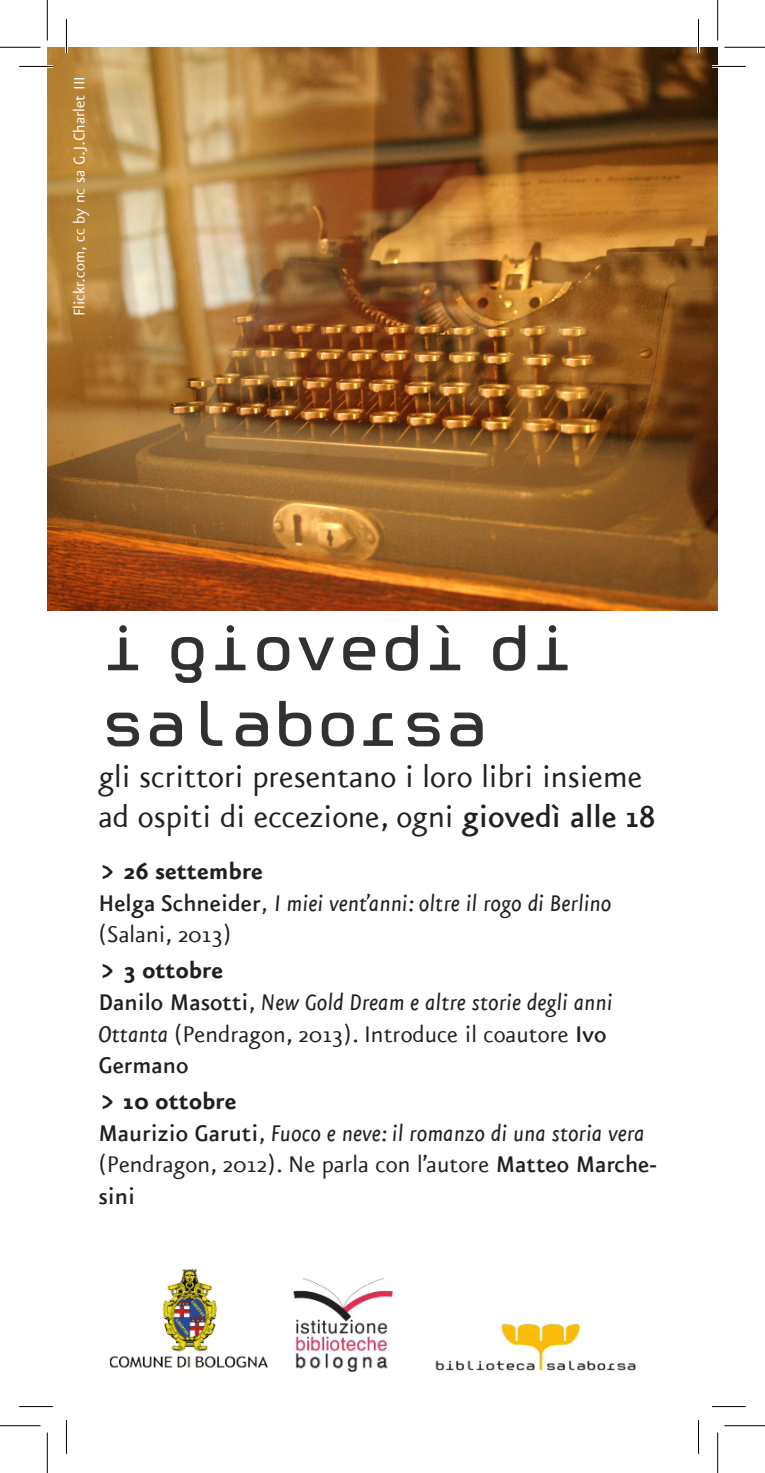
<style>
.page{position:relative;width:765px;height:1473px;background:#fff}
.page>*{position:absolute;margin:0;border:0;box-sizing:border-box;transform-origin:0 0}
.t1{font:63px/75.6px "biblio";color:#323031}
.t2{font:36px/40.5px "Eureka Sans";color:#231f20}
.t3{font:italic 27px/31.5px "Eureka Sans";color:#231f20}
.t4{font:27px/31.5px "Eureka Sans";color:#231f20}
.t5{font:18px "Eureka Sans";color:#fff}
.s1{font-weight:500}
.s2{font-family:"biblio";font-style:normal}
.s3{font-weight:700;font-style:normal}
.s4{font-weight:500;font-style:normal}
.s5{font-style:normal}
.s6{font-family:"biblio"}
.s7{font-weight:700}
.s8{font-style:italic}
</style>
<div class="page">
<img style="left:47px;top:47px;width:670px;height:563px">
<img style="left:109px;top:1268px;width:527px;height:105px">
<hr style="left:19px;top:65px;width:34px;height:3px;background:#fff">
<hr style="left:711px;top:65px;width:34px;height:3px;background:#fff">
<hr style="left:65px;top:19px;width:3px;height:34px;background:#fff">
<hr style="left:696px;top:19px;width:3px;height:34px;background:#fff">
<hr style="left:19px;top:66px;width:34px;height:1px;background:#000">
<hr style="left:711px;top:66px;width:34px;height:1px;background:#000">
<hr style="left:19px;top:1405px;width:34px;height:1px;background:#000">
<hr style="left:711px;top:1405px;width:34px;height:1px;background:#000">
<hr style="left:66px;top:19px;width:1px;height:34px;background:#000">
<hr style="left:66px;top:1419px;width:1px;height:34px;background:#000">
<hr style="left:697px;top:19px;width:1px;height:34px;background:#000">
<hr style="left:697px;top:1419px;width:1px;height:34px;background:#000">
<hr style="left:0;top:47px;width:40px;height:1px;background:#000">
<hr style="left:724px;top:47px;width:40px;height:1px;background:#000">
<hr style="left:0;top:1425px;width:40px;height:1px;background:#000">
<hr style="left:724px;top:1425px;width:40px;height:1px;background:#000">
<hr style="left:47px;top:0;width:1px;height:40px;background:#000">
<hr style="left:47px;top:1432px;width:1px;height:40px;background:#000">
<hr style="left:717px;top:0;width:1px;height:40px;background:#000">
<hr style="left:717px;top:1432px;width:1px;height:40px;background:#000">
<p class="t5" style="left:71px;top:316px;width:242px;rotate:-90deg">Flickr.com, cc by nc sa G.J.Charlet III</p>
<h1 class="t1" style="left:101px;top:607px;width:473px">i giovedì di salaborsa</h1>
<h2 class="t2" style="left:98px;top:757px;width:558px">gli scrittori presentano i loro libri insieme ad ospiti di eccezione, ogni <span class="s1">giovedì alle 18</span></h2>
<p class="t3" style="left:98px;top:857px;width:514px"><span class="s2">&gt;</span> <span class="s3">26 settembre<br></span><span class="s4">Helga Schneider</span><span class="s5">,</span> I miei vent’anni: oltre il rogo di Berlino <span class="s5">(Salani, 2013)</span></p>
<p class="t3" style="left:98px;top:956px;width:515px"><span class="s2">&gt;</span> <span class="s3">3 ottobre<br></span><span class="s4">Danilo Masotti</span><span class="s5">,</span> New Gold Dream e altre storie degli anni<br>Ottanta <span class="s5">(Pendragon, 2013). Introduce il coautore</span> <span class="s4">Ivo<br>Germano</span></p>
<p class="t4" style="left:98px;top:1086px;width:559px"><span class="s6">&gt;</span> <span class="s7">10 ottobre<br></span><span class="s1">Maurizio Garuti</span>, <span class="s8">Fuoco e neve: il romanzo di una storia vera </span>(Pendragon, 2012). Ne parla con l’autore <span class="s1">Matteo Marche&shy;sini</span></p>
</div>
